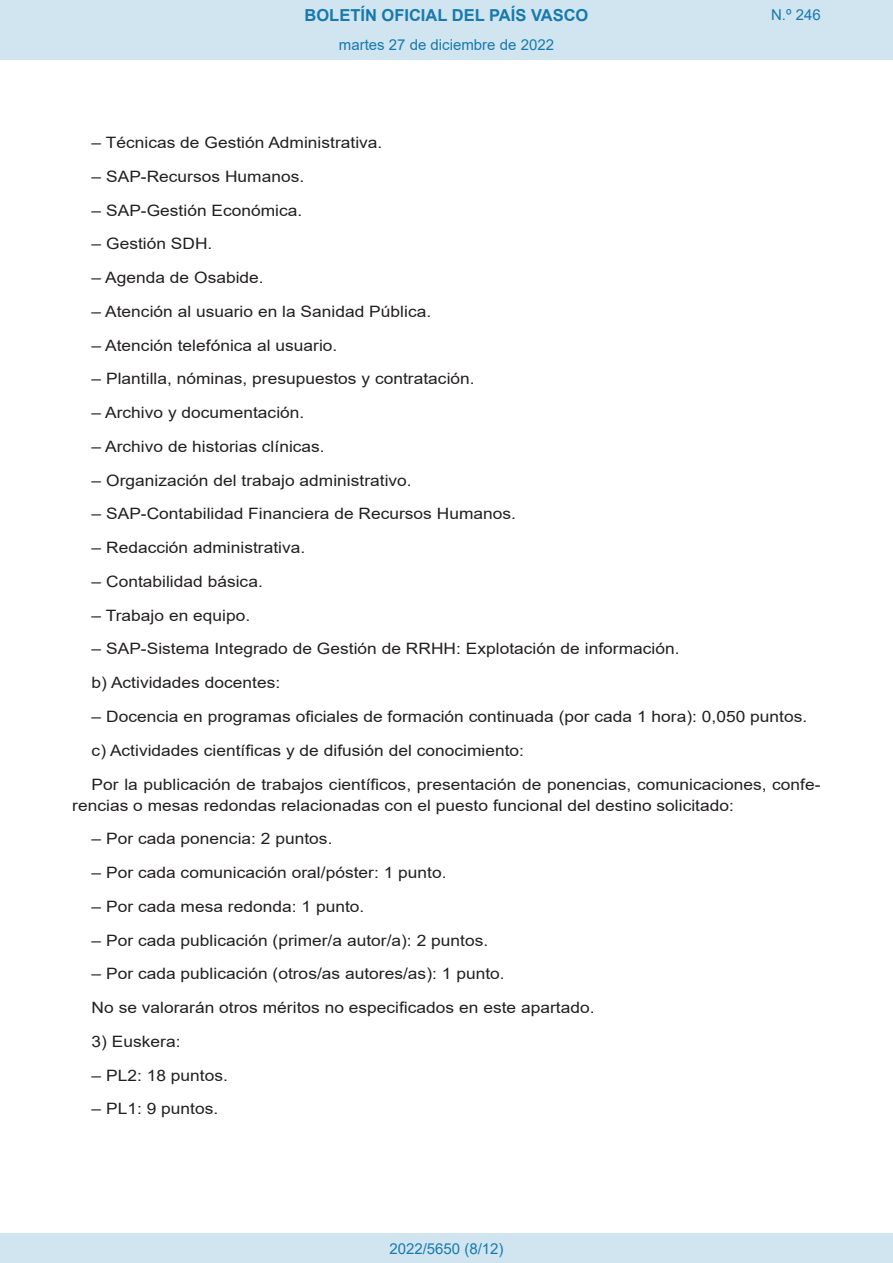
<style>
.page{position:relative;width:893px;height:1263px;background:#fff}
.page>*{position:absolute;margin:0;border:0;box-sizing:border-box;transform-origin:0 0}
.t1{font:700 16.5px "Arial";color:#1879ad}
.BOPVDetalle{font:15.6px/21px "Arial";color:#231f20;scale:1.11 1}
.Paginacion_Centro{font:15px "Arial";color:#1879ad}
</style>
<div class="page">
<div style="left:0;top:0;width:893px;height:60px;background:#d0e5f0"></div>
<div style="left:0;top:1233px;width:893px;height:30px;background:#d0e5f0"></div>
<p class="t1" style="left:305px;top:3px;width:285px">BOLETÍN OFICIAL DEL PAÍS VASCO</p>
<p class="Paginacion_Centro" style="left:339px;top:35px;width:217px">martes 27 de diciembre de 2022</p>
<p class="Paginacion_Centro" style="left:771px;top:5px;width:51px">N.º 246</p>
<p class="BOPVDetalle" style="left:92px;top:132px;width:263px">– Técnicas de Gestión Administrativa.</p>
<p class="BOPVDetalle" style="left:92px;top:166px;width:193px">– SAP-Recursos Humanos.</p>
<p class="BOPVDetalle" style="left:92px;top:200px;width:191px">– SAP-Gestión Económica.</p>
<p class="BOPVDetalle" style="left:92px;top:233px;width:110px">– Gestión SDH.</p>
<p class="BOPVDetalle" style="left:92px;top:267px;width:157px">– Agenda de Osabide.</p>
<p class="BOPVDetalle" style="left:92px;top:301px;width:307px">– Atención al usuario en la Sanidad Pública.</p>
<p class="BOPVDetalle" style="left:92px;top:335px;width:223px">– Atención telefónica al usuario.</p>
<p class="BOPVDetalle" style="left:92px;top:368px;width:347px">– Plantilla, nóminas, presupuestos y contratación.</p>
<p class="BOPVDetalle" style="left:92px;top:402px;width:193px">– Archivo y documentación.</p>
<p class="BOPVDetalle" style="left:92px;top:436px;width:212px">– Archivo de historias clínicas.</p>
<p class="BOPVDetalle" style="left:92px;top:470px;width:290px">– Organización del trabajo administrativo.</p>
<p class="BOPVDetalle" style="left:92px;top:503px;width:384px">– SAP-Contabilidad Financiera de Recursos Humanos.</p>
<p class="BOPVDetalle" style="left:92px;top:537px;width:194px">– Redacción administrativa.</p>
<p class="BOPVDetalle" style="left:92px;top:571px;width:156px">– Contabilidad básica.</p>
<p class="BOPVDetalle" style="left:92px;top:605px;width:144px">– Trabajo en equipo.</p>
<p class="BOPVDetalle" style="left:92px;top:638px;width:531px">– SAP-Sistema Integrado de Gestión de RRHH: Explotación de información.</p>
<p class="BOPVDetalle" style="left:92px;top:672px;width:171px">b) Actividades docentes:</p>
<p class="BOPVDetalle" style="left:92px;top:706px;width:646px">– Docencia en programas oficiales de formación continuada (por cada 1 hora): 0,050 puntos.</p>
<p class="BOPVDetalle" style="left:92px;top:740px;width:391px">c) Actividades científicas y de difusión del conocimiento:</p>
<p class="BOPVDetalle" style="left:72px;top:773px;width:676px;text-indent:19px">Por la publicación de trabajos científicos, presentación de ponencias, comunicaciones, confe&shy;rencias o mesas redondas relacionadas con el puesto funcional del destino solicitado:</p>
<p class="BOPVDetalle" style="left:92px;top:828px;width:218px">– Por cada ponencia: 2 puntos.</p>
<p class="BOPVDetalle" style="left:92px;top:862px;width:321px">– Por cada comunicación oral/póster: 1 punto.</p>
<p class="BOPVDetalle" style="left:92px;top:896px;width:247px">– Por cada mesa redonda: 1 punto.</p>
<p class="BOPVDetalle" style="left:92px;top:929px;width:359px">– Por cada publicación (primer/a autor/a): 2 puntos.</p>
<p class="BOPVDetalle" style="left:92px;top:963px;width:374px">– Por cada publicación (otros/as autores/as): 1 punto.</p>
<p class="BOPVDetalle" style="left:92px;top:997px;width:455px">No se valorarán otros méritos no especificados en este apartado.</p>
<p class="BOPVDetalle" style="left:92px;top:1031px;width:82px">3) Euskera:</p>
<p class="BOPVDetalle" style="left:92px;top:1064px;width:124px">– PL2: 18 puntos.</p>
<p class="BOPVDetalle" style="left:92px;top:1098px;width:116px">– PL1: 9 puntos.</p>
<p class="Paginacion_Centro" style="left:389px;top:1238px;width:116px">2022/5650 (8/12)</p>
</div>
